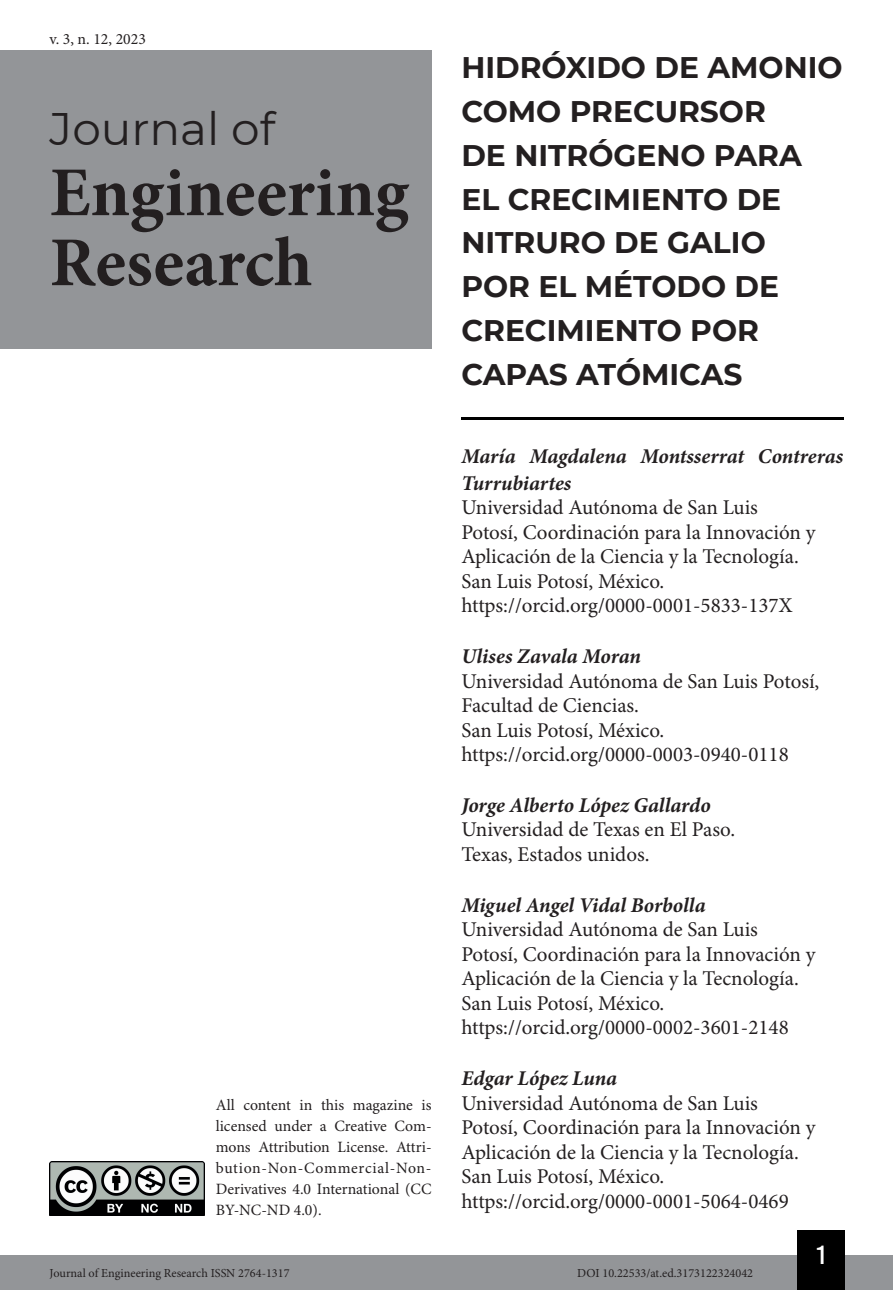
<style>
.page{position:relative;width:893px;height:1290px;background:#fff}
.page>*{position:absolute;margin:0;border:0;box-sizing:border-box;transform-origin:0 0}
.t1{font:700 70px/70px "Minion Pro";color:#231f20}
.t2{font:45.5px "Montserrat";color:#231f20}
.t3{font:700 29.75px/43.8px "Montserrat";color:#231f20}
.t4{font:26.25px "Bebas Kai";color:#fff}
.t5{font:21px/24.5px "Minion Pro";color:#231f20}
.t6{font:italic 700 21px/26.2px "Minion Pro";letter-spacing:-.005em;color:#231f20}
.t7{font:15.75px/21px "Minion Pro";color:#231f20;text-align:justify}
.t8{font:12.25px "Minion Pro";color:#231f20}
</style>
<div class="page">
<div style="left:0;top:1255px;width:893px;height:35px;background:#939598"></div>
<div style="left:797px;top:1230px;width:48px;height:60px;background:#000"></div>
<img style="left:50px;top:1161px;width:154px;height:54px">
<div style="left:0;top:50px;width:432px;height:298px;background:#939598"></div>
<hr style="left:461px;top:417px;width:382px;height:2px;background:#000">
<p class="t7" style="left:50px;top:29px;width:98px">v. 3, n. 12, 2023</p>
<h2 class="t2" style="left:50px;top:98px;width:227px">Journal of</h2>
<h1 class="t1" style="left:50px;top:157px;width:361px">Engineering<br>Research</h1>
<p class="t7" style="left:216px;top:1095px;width:217px">All content in this magazine is licensed under a Creative Com&shy;mons Attribution License. Attri&shy;bution-Non-Commercial-Non-Derivatives 4.0 International (CC BY-NC-ND 4.0).</p>
<h3 class="t3" style="left:461px;top:44px;width:383px">HIDRÓXIDO DE AMONIO<br>COMO PRECURSOR<br>DE NITRÓGENO PARA<br>EL CRECIMIENTO DE<br>NITRURO DE GALIO<br>POR EL MÉTODO DE<br>CRECIMIENTO POR<br>CAPAS ATÓMICAS</h3>
<p class="t6" style="left:461px;top:443px;width:383px">María Magdalena Montsserrat Contreras<br>Turrubiartes</p>
<p class="t5" style="left:461px;top:496px;width:356px">Universidad Autónoma de San Luis Potosí, Coordinación para la Innovación y Aplicación de la Ciencia y la Tecnología.<br>San Luis Potosí, México. https://orcid.org/0000-0001-5833-137X</p>
<p class="t6" style="left:461px;top:643px;width:181px">Ulises Zavala Moran</p>
<p class="t5" style="left:461px;top:669px;width:359px">Universidad Autónoma de San Luis Potosí, Facultad de Ciencias.<br>San Luis Potosí, México. https://orcid.org/0000-0003-0940-0118</p>
<p class="t6" style="left:461px;top:792px;width:251px">Jorge Alberto López Gallardo</p>
<p class="t5" style="left:461px;top:818px;width:275px">Universidad de Texas en El Paso.<br>Texas, Estados unidos.</p>
<p class="t6" style="left:461px;top:891px;width:246px">Miguel Angel Vidal Borbolla</p>
<p class="t5" style="left:461px;top:918px;width:356px">Universidad Autónoma de San Luis Potosí, Coordinación para la Innovación y Aplicación de la Ciencia y la Tecnología.<br>San Luis Potosí, México. https://orcid.org/0000-0002-3601-2148</p>
<p class="t6" style="left:461px;top:1065px;width:157px">Edgar López Luna</p>
<p class="t5" style="left:461px;top:1091px;width:356px">Universidad Autónoma de San Luis Potosí, Coordinación para la Innovación y Aplicación de la Ciencia y la Tecnología.<br>San Luis Potosí, México. https://orcid.org/0000-0001-5064-0469</p>
<p class="t4" style="left:817px;top:1241px;width:10px">1</p>
<p class="t8" style="left:50px;top:1266px;width:241px">Journal of Engineering Research ISSN 2764-1317</p>
<p class="t8" style="left:577px;top:1266px;width:177px">DOI 10.22533/at.ed.3173122324042</p>
</div>
